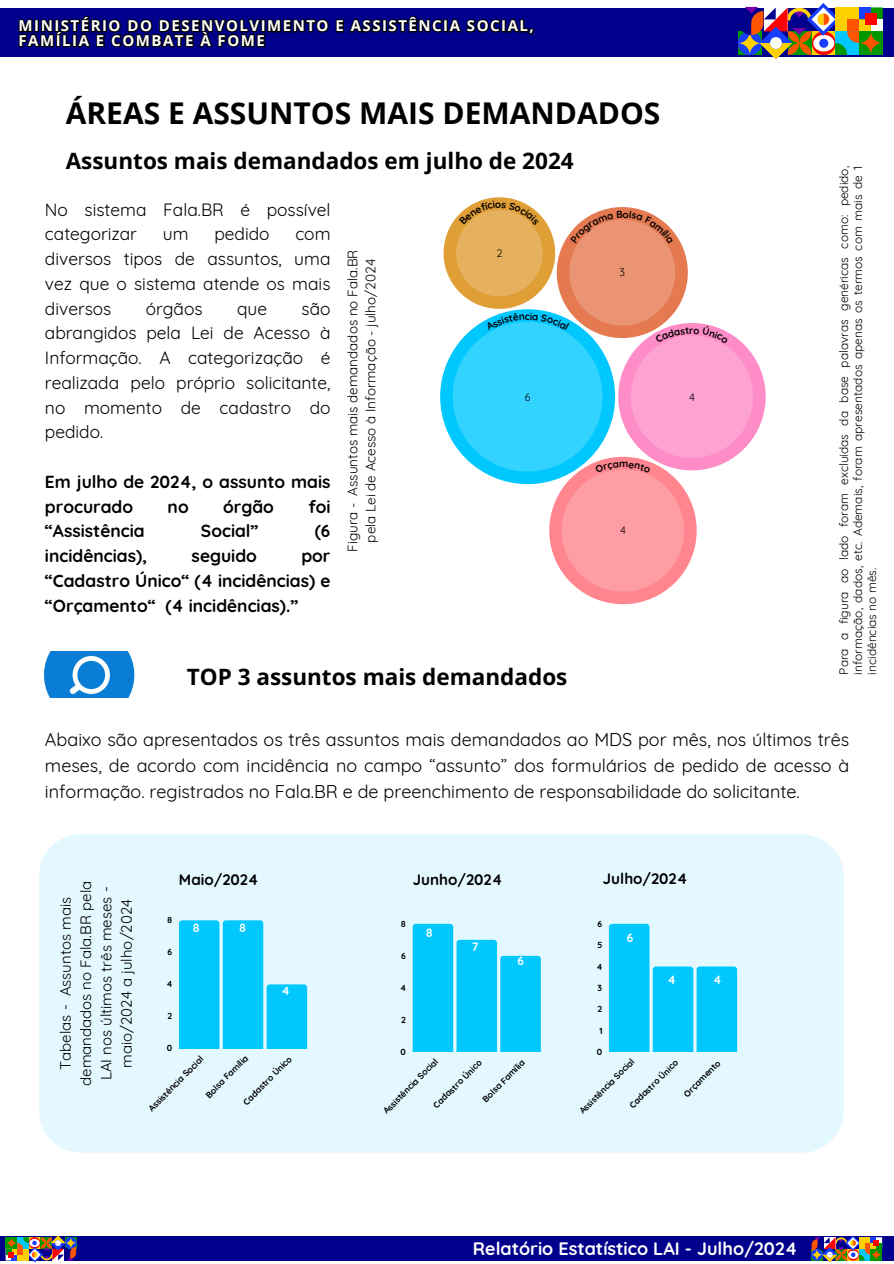
<style>
.page{position:relative;width:894px;height:1264px;background:#fff}
.page>*{position:absolute;margin:0;border:0;box-sizing:border-box;transform-origin:0 0}
.t1{font:700 30px "Open Sans";color:#000}
.t2{font:700 22.5px "Open Sans";color:#000}
.t3{font:18px/25.8px "Quicksand";color:#000;text-align:justify}
.t4{font:700 18px "Quicksand";color:#fefefe}
.t5{font:17.4px/24.8px "Quicksand";color:#000;text-align:justify}
.t6{font:700 17.4px/24.8px "Quicksand";color:#000}
.t7{font:700 15.15px "Quicksand";color:#000}
.t8{font:15px/20.2px "Quicksand";color:#000;text-align:center}
.t9{font:700 15px/14.7px "Open Sans";letter-spacing:.1em;color:#fff}
.t10{font:13.5px/18px "Quicksand";color:#000;text-align:center}
.t11{font:12px/14px "Quicksand";color:#000;text-align:justify}
.t12{font:700 12px "Quicksand";color:#fff}
.t13{font:10.65px "Quicksand";color:#000}
.t14{font:700 9.9px "Quicksand";color:#000}
.t15{font:700 8.85px "Quicksand";color:#000}
</style>
<div class="page">
<div style="left:0;top:1236px;width:893px;height:24px;background:#00008c"></div>
<svg style="left:6px;top:1235px;width:70px;height:27px"></svg>
<svg style="left:811px;top:1235px;width:70px;height:27px"></svg>
<div style="left:0;top:8px;width:893px;height:48px;background:#00008c"></div>
<svg style="left:737px;top:3px;width:145px;height:57px"></svg>
<svg style="left:18px;top:16px;width:518px;height:41px"></svg>
<img style="left:45px;top:652px;width:90px;height:45px">
<div style="left:39px;top:834px;width:804px;height:318px;background:#e3f8ff"></div>
<svg style="left:608px;top:923px;width:129px;height:128px;background:#3ed5ff"></svg>
<svg style="left:179px;top:920px;width:128px;height:128px;background:#2cd1ff"></svg>
<svg style="left:412px;top:923px;width:128px;height:128px;background:#26d0ff"></svg>
<svg style="left:440px;top:197px;width:325px;height:407px"></svg>
<p class="t9" style="left:19px;top:18px;width:516px">MINISTÉRIO DO DESENVOLVIMENTO E ASSISTÊNCIA SOCIAL,<br>FAMÍLIA E COMBATE À FOME</p>
<p class="t1" style="left:66px;top:92px;width:596px">ÁREAS E ASSUNTOS MAIS DEMANDADOS</p>
<p class="t2" style="left:66px;top:145px;width:509px">Assuntos mais demandados em julho de 2024</p>
<p class="t5" style="left:45px;top:197px;width:287px">No sistema Fala.BR é possível categorizar</p>
<p class="t5" style="left:163px;top:221px;width:27px">um</p>
<p class="t5" style="left:214px;top:221px;width:57px">pedido</p>
<p class="t5" style="left:45px;top:221px;width:287px;text-indent:250px">com diversos tipos de assuntos, uma vez que o sistema atende os mais diversos</p>
<p class="t5" style="left:146px;top:296px;width:58px">órgãos</p>
<p class="t5" style="left:237px;top:296px;width:31px">que</p>
<p class="t5" style="left:45px;top:296px;width:287px;text-indent:256px">são abrangidos pela Lei de Acesso à Informação. A categorização é realizada pelo próprio solicitante, no momento de cadastro do pedido.</p>
<h5 class="t6" style="left:45px;top:469px;width:287px">Em julho de 2024, o assunto mais procurado</h5>
<h5 class="t6" style="left:168px;top:494px;width:23px">no</h5>
<h5 class="t6" style="left:223px;top:494px;width:52px">órgão</h5>
<h5 class="t6" style="left:308px;top:494px;width:24px">foi</h5>
<h5 class="t6" style="left:45px;top:518px;width:101px">“Assistência</h5>
<h5 class="t6" style="left:201px;top:518px;width:59px">Social”</h5>
<h5 class="t6" style="left:315px;top:518px;width:17px">(6</h5>
<h5 class="t6" style="left:45px;top:543px;width:104px">incidências),</h5>
<h5 class="t6" style="left:191px;top:543px;width:67px">seguido</h5>
<h5 class="t6" style="left:45px;top:543px;width:287px;text-align:justify;text-indent:256px">por “Cadastro Único“ (4 incidências) e “Orçamento“ (4 incidências).”</h5>
<p class="t10" style="left:343px;top:552px;width:304px;rotate:-90deg">Figura - Assuntos mais demandados no Fala.BR pela Lei de Acesso à Informação - julho/2024</p>
<p class="t13" style="left:496px;top:246px;width:7px">2</p>
<p class="t14" style="left:524px;top:310px;width:7px">c</p>
<p class="t13" style="left:619px;top:266px;width:7px">3</p>
<p class="t13" style="left:524px;top:390px;width:7px">6</p>
<p class="t13" style="left:688px;top:390px;width:7px">4</p>
<p class="t13" style="left:620px;top:523px;width:7px">4</p>
<p class="t2" style="left:187px;top:661px;width:382px">TOP 3 assuntos mais demandados</p>
<p class="t11" style="left:836px;top:674px;width:510px;rotate:-90deg">Para a figura ao lado foram excluídas da base palavras genéricas como: pedido, informação, dados, etc. Ademais, foram apresentados apenas os termos com mais de 1 incidências no mês.</p>
<p class="t3" style="left:45px;top:726px;width:805px">Abaixo são apresentados os três assuntos mais demandados ao MDS por mês, nos últimos três meses, de acordo com incidência no campo “assunto” dos formulários de pedido de acesso à informação. registrados no Fala.BR e de preenchimento de responsabilidade do solicitante.</p>
<h2 class="t8" style="left:55px;top:1086px;width:207px;rotate:-90deg">Tabelas - Assuntos mais demandados no Fala.BR pela<br>LAI nos últimos três meses - maio/2024 a julho/2024</h2>
<p class="t7" style="left:179px;top:870px;width:81px">Maio/2024</p>
<p class="t7" style="left:413px;top:870px;width:91px">Junho/2024</p>
<p class="t7" style="left:602px;top:868px;width:86px">Julho/2024</p>
<p class="t15" style="left:167px;top:914px;width:7px">8</p>
<p class="t15" style="left:167px;top:946px;width:6px">6</p>
<p class="t12" style="left:193px;top:920px;width:9px">8</p>
<p class="t12" style="left:239px;top:920px;width:9px">8</p>
<p class="t15" style="left:401px;top:918px;width:7px">8</p>
<p class="t15" style="left:401px;top:950px;width:6px">6</p>
<h2 class="t12" style="left:426px;top:925px;width:9px">8</h2>
<h4 class="t12" style="left:472px;top:939px;width:8px">7</h4>
<h3 class="t12" style="left:517px;top:953px;width:8px">6</h3>
<p class="t15" style="left:597px;top:918px;width:6px">6</p>
<p class="t15" style="left:597px;top:939px;width:7px">5</p>
<p class="t15" style="left:596px;top:960px;width:8px">4</p>
<h4 class="t12" style="left:626px;top:930px;width:8px">6</h4>
<p class="t15" style="left:166px;top:978px;width:8px">4</p>
<h1 class="t12" style="left:281px;top:982px;width:10px">4</h1>
<p class="t15" style="left:400px;top:982px;width:8px">4</p>
<p class="t15" style="left:597px;top:982px;width:6px">3</p>
<p class="t12" style="left:667px;top:971px;width:10px">4</p>
<p class="t12" style="left:712px;top:971px;width:10px">4</p>
<p class="t15" style="left:167px;top:1010px;width:6px">2</p>
<p class="t15" style="left:401px;top:1014px;width:6px">2</p>
<p class="t15" style="left:597px;top:1003px;width:6px">2</p>
<p class="t15" style="left:599px;top:1024px;width:5px">1</p>
<p class="t15" style="left:167px;top:1042px;width:7px">0</p>
<p class="t15" style="left:146px;top:1105px;width:75px;rotate:-45deg">As istência Social</p>
<p class="t15" style="left:203px;top:1092px;width:58px;rotate:-45deg">Bolsa Família</p>
<p class="t15" style="left:241px;top:1099px;width:66px;rotate:-45deg">Cadastro Único</p>
<p class="t15" style="left:400px;top:1046px;width:7px">0</p>
<p class="t15" style="left:380px;top:1108px;width:75px;rotate:-45deg">As istência Social</p>
<p class="t15" style="left:430px;top:1102px;width:66px;rotate:-45deg">Cadastro Único</p>
<p class="t15" style="left:479px;top:1096px;width:58px;rotate:-45deg">Bolsa Família</p>
<p class="t15" style="left:596px;top:1046px;width:7px">0</p>
<p class="t15" style="left:576px;top:1108px;width:75px;rotate:-45deg">As istência Social</p>
<p class="t15" style="left:626px;top:1102px;width:66px;rotate:-45deg">Cadastro Único</p>
<p class="t15" style="left:681px;top:1091px;width:49px;rotate:-45deg">Orçamento</p>
<p class="t4" style="left:472px;top:1236px;width:326px">Relatório Estatístico LAI - Julho/2024</p>
</div>
